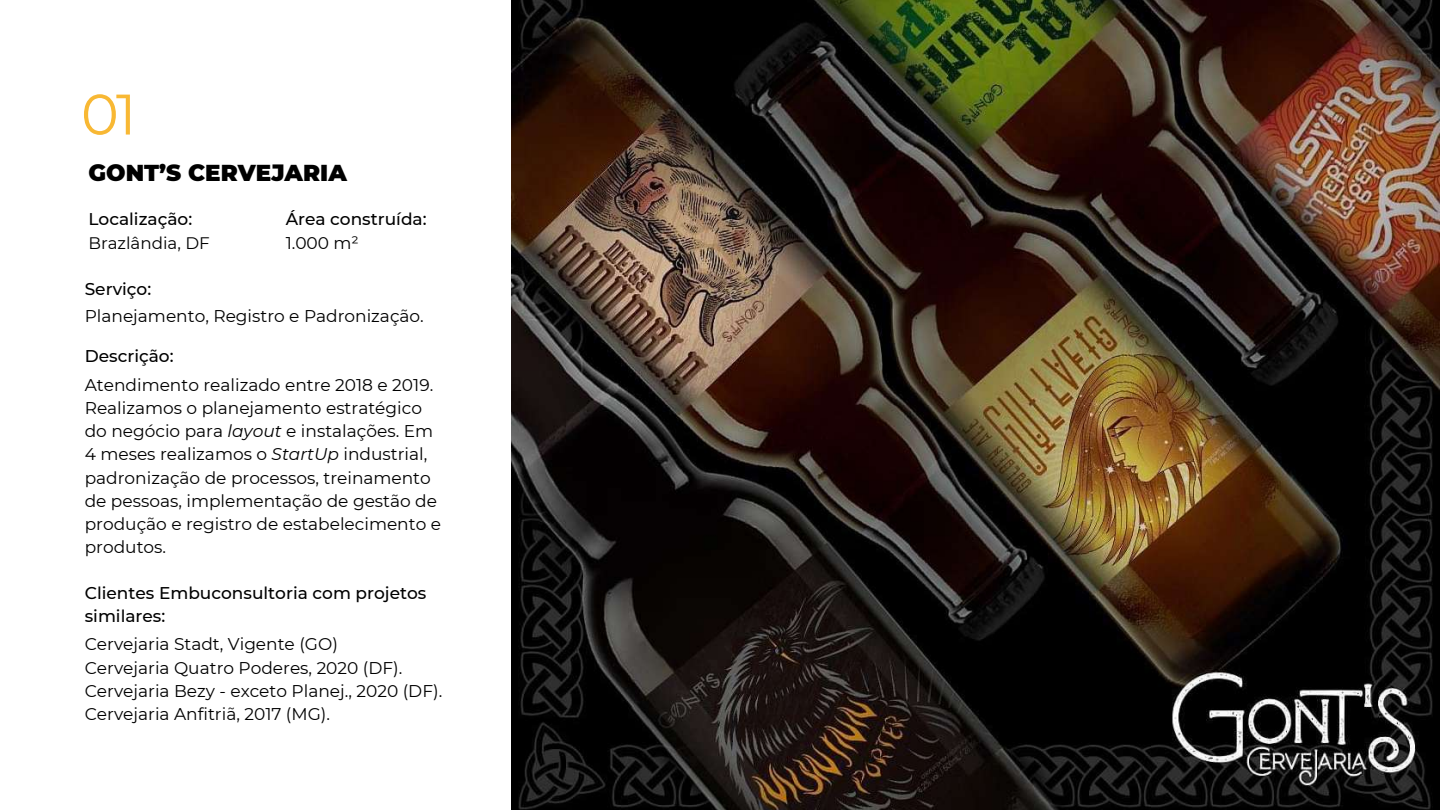
<style>
.page{position:relative;width:1440px;height:810px;background:#fff}
.page>*{position:absolute;margin:0;border:0;box-sizing:border-box;transform-origin:0 0}
.t1{font:57.1px "Montserrat";color:#f8b834}
.t2{font:900 23px "Montserrat";color:#000}
.t3{font:17px/23.2px "Montserrat";color:#000}
.t4{font:500 17px/23.2px "Montserrat";color:#000}
.t5{font:16.7px "Montserrat";color:#000}
.s1{font-style:italic}
</style>
<div class="page">
<img style="left:512px;top:0;width:928px;height:810px">
<h1 class="t1" style="left:81px;top:79px;width:57px">01</h1>
<h2 class="t2" style="left:88px;top:159px;width:260px">GONT’S CERVEJARIA</h2>
<p class="t4" style="left:88px;top:208px;width:105px">Localização:</p>
<p class="t5" style="left:88px;top:233px;width:123px">Brazlândia, DF</p>
<p class="t4" style="left:286px;top:208px;width:142px">Área construída:</p>
<p class="t3" style="left:286px;top:231px;width:75px">1.000 m²</p>
<p class="t4" style="left:85px;top:277px;width:68px">Serviço:</p>
<p class="t3" style="left:85px;top:305px;width:341px">Planejamento, Registro e Padronização.</p>
<p class="t4" style="left:85px;top:345px;width:90px">Descrição:</p>
<p class="t3" style="left:85px;top:373px;width:358px">Atendimento realizado entre 2018 e 2019.<br>Realizamos o planejamento estratégico do negócio para <span class="s1">layout</span> e instalações. Em 4 meses realizamos o <span class="s1">StartUp</span> industrial, padronização de processos, treinamento de pessoas, implementação de gestão de produção e registro de estabelecimento e produtos.</p>
<p class="t4" style="left:85px;top:581px;width:343px">Clientes Embuconsultoria com projetos similares:</p>
<p class="t3" style="left:85px;top:633px;width:359px">Cervejaria Stadt, Vigente (GO)<br>Cervejaria Quatro Poderes, 2020 (DF).<br>Cervejaria Bezy - exceto Planej., 2020 (DF).<br>Cervejaria Anfitriã, 2017 (MG).</p>
</div>
